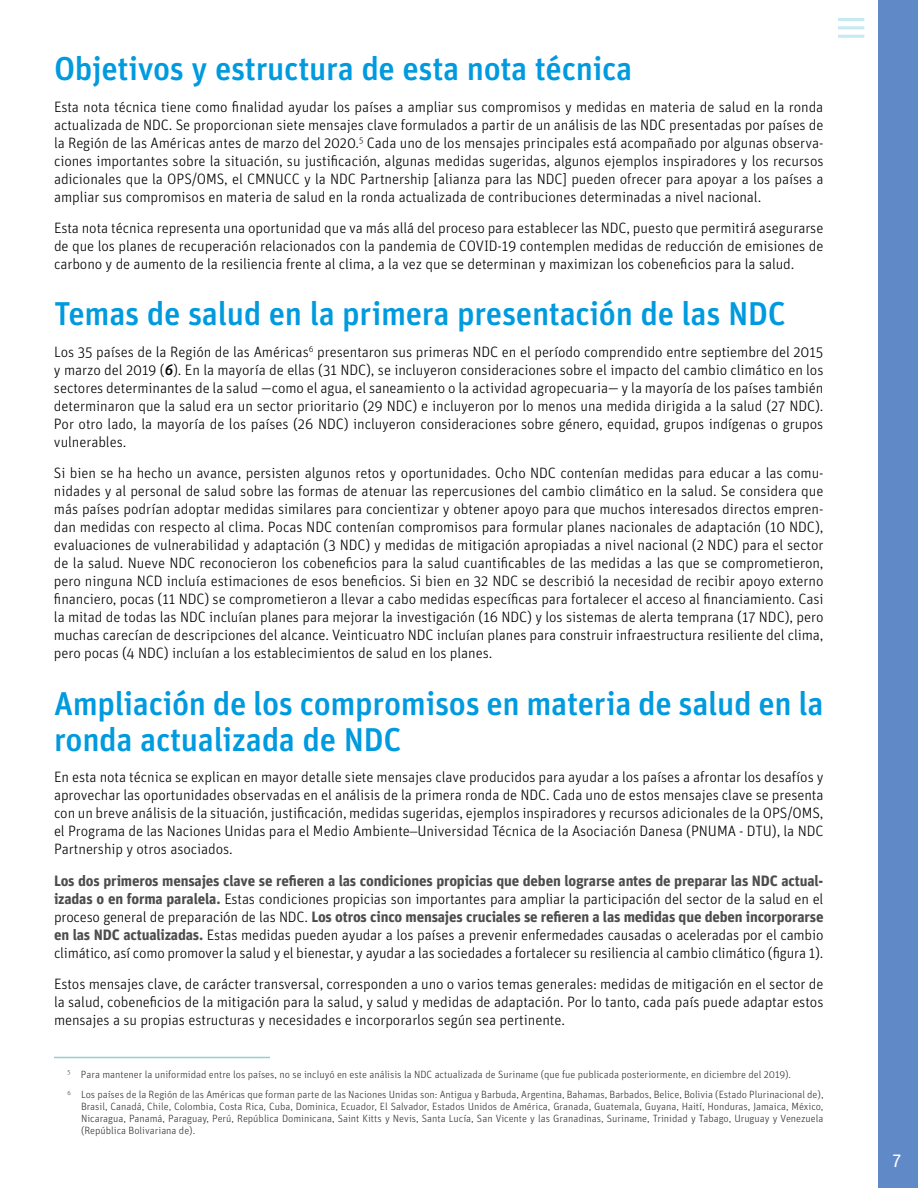
<style>
.page{position:relative;width:918px;height:1188px;background:#fff}
.page>*{position:absolute;margin:0;border:0;box-sizing:border-box;transform-origin:0 0}
.t1{font:500 33px/36px "Unit OT";letter-spacing:-.01em;color:#009ade}
.t2{font:18px "Unit OT";color:#fff}
.t3{font:300 15px/18px "Unit OT";letter-spacing:-.005em;color:#000;text-align:justify}
.t4{font:300 10.5px/12px "Unit OT";color:#333}
.s1{font-weight:500;font-style:italic}
.s2{font-family:"Calibri"}
.s3{font-weight:700;color:#4d4d4d}
</style>
<div class="page">
<div style="left:878px;top:0;width:40px;height:1188px;background:#5f89c7"></div>
<hr style="left:838px;top:18px;width:26px;height:3px;background:#c5eaf1">
<hr style="left:838px;top:35px;width:26px;height:3px;background:#c5eaf1">
<hr style="left:838px;top:26px;width:26px;height:3px;background:#c5eaf1">
<hr style="left:54px;top:1057px;width:216px;height:1px;background:#8fd2c9">
<h1 class="t1" style="left:54px;top:50px;width:580px">Objetivos y estructura de esta nota técnica</h1>
<p class="t3" style="left:54px;top:98px;width:771px">Esta nota técnica tiene como finalidad ayudar los países a ampliar sus compromisos y medidas en materia de salud en la ronda actualizada de NDC. Se proporcionan siete mensajes clave formulados a partir de un análisis de las NDC presentadas por países de la Región de las Américas antes de marzo del 2020.<sup>5</sup> Cada uno de los mensajes principales está acompañado por algunas observa&shy;ciones importantes sobre la situación, su justificación, algunas medidas sugeridas, algunos ejemplos inspiradores y los recursos adicionales que la OPS/OMS, el CMNUCC y la NDC Partnership [alianza para las NDC] pueden ofrecer para apoyar a los países a ampliar sus compromisos en materia de salud en la ronda actualizada de contribuciones determinadas a nivel nacional.</p>
<p class="t3" style="left:54px;top:219px;width:771px">Esta nota técnica representa una oportunidad que va más allá del proceso para establecer las NDC, puesto que permitirá asegurarse de que los planes de recuperación relacionados con la pandemia de COVID-19 contemplen medidas de reducción de emisiones de carbono y de aumento de la resiliencia frente al clima, a la vez que se determinan y maximizan los cobeneficios para la salud.</p>
<h1 class="t1" style="left:54px;top:296px;width:733px">Temas de salud en la primera presentación de las NDC</h1>
<p class="t3" style="left:54px;top:343px;width:771px">Los 35 países de la Región de las Américas<sup>6</sup> presentaron sus primeras NDC en el período comprendido entre septiembre del 2015 y marzo del 2019 (<span class="s1">6</span>). En la mayoría de ellas (31 NDC), se incluyeron consideraciones sobre el impacto del cambio climático en los sectores determinantes de la salud —como el agua, el saneamiento o la actividad agropecuaria— y la mayoría de los países también determinaron que la salud era un sector prioritario (29 NDC) e incluyeron por lo menos una medida dirigida a la salud (27 NDC).<br>Por otro lado, la mayoría de los países (26 NDC) incluyeron consideraciones sobre género, equidad, grupos indígenas o grupos vulnerables.</p>
<p class="t3" style="left:54px;top:464px;width:771px">Si bien se ha hecho un avance, persisten algunos retos y oportunidades. Ocho NDC contenían medidas para educar a las comu&shy;nidades y al personal de salud sobre las formas de atenuar las repercusiones del cambio climático en la salud. Se considera que más países podrían adoptar medidas similares para concientizar y obtener apoyo para que muchos interesados directos empren&shy;dan medidas con respecto al clima. Pocas NDC contenían compromisos para formular planes nacionales de adaptación (10 NDC), evaluaciones de vulnerabilidad y adaptación (3 NDC) y medidas de mitigación apropiadas a nivel nacional (2 NDC) para el sector de la salud. Nueve NDC reconocieron los cobeneficios para la salud cuantificables de las medidas a las que se comprometieron, pero ninguna NCD incluía estimaciones de esos beneficios. Si bien en 32 NDC se describió la necesidad de recibir apoyo externo financiero, pocas (11 NDC) se comprometieron a llevar a cabo medidas específicas para fortalecer el acceso al financiamiento. Casi la mitad de todas las NDC incluían planes para mejorar la investigación (16 NDC) y los sistemas de alerta temprana (17 NDC), pero muchas carecían de descripciones del alcance. Veinticuatro NDC incluían planes para construir infraestructura resiliente del clima, pero pocas (4 NDC) incluían a los establecimientos de salud en los planes.</p>
<h1 class="t1" style="left:54px;top:685px;width:771px">Ampliación de los compromisos en materia de salud en la ronda actualizada de NDC</h1>
<p class="t3" style="left:54px;top:768px;width:771px">En esta nota técnica se explican en mayor detalle siete mensajes clave producidos para ayudar a los países a afrontar los desafíos y aprovechar las oportunidades observadas en el análisis de la primera ronda de NDC. Cada uno de estos mensajes clave se presenta con un breve análisis de la situación, justificación, medidas sugeridas, ejemplos inspiradores y recursos adicionales de la OPS/OMS, el Programa de las Naciones Unidas para el Medio Ambiente<span class="s2">─</span>Universidad Técnica de la Asociación Danesa (PNUMA - DTU), la NDC Partnership y otros asociados.</p>
<p class="t3" style="left:54px;top:872px;width:771px"><span class="s3">Los dos primeros mensajes clave se refieren a las condiciones propicias que deben lograrse antes de preparar las NDC actual&shy;izadas o en forma paralela.</span> Estas condiciones propicias son importantes para ampliar la participación del sector de la salud en el proceso general de preparación de las NDC. <span class="s3">Los otros cinco mensajes cruciales se refieren a las medidas que deben incorporarse en las NDC actualizadas.</span> Estas medidas pueden ayudar a los países a prevenir enfermedades causadas o aceleradas por el cambio climático, así como promover la salud y el bienestar, y ayudar a las sociedades a fortalecer su resiliencia al cambio climático (figura 1).</p>
<p class="t3" style="left:54px;top:975px;width:771px">Estos mensajes clave, de carácter transversal, corresponden a uno o varios temas generales: medidas de mitigación en el sector de la salud, cobeneficios de la mitigación para la salud, y salud y medidas de adaptación. Por lo tanto, cada país puede adaptar estos mensajes a su propias estructuras y necesidades e incorporarlos según sea pertinente.</p>
<p class="t4" style="left:68px;top:1064px;width:758px;line-height:20.2px"><sup>5</sup> Para mantener la uniformidad entre los países, no se incluyó en este análisis la NDC actualizada de Suriname (que fue publicada posteriormente, en diciembre del 2019).<br><sup>6</sup> Los países de la Región de las Américas que forman parte de las Naciones Unidas son: Antigua y Barbuda, Argentina, Bahamas, Barbados, Belice, Bolivia (Estado Plurinacional de),</p>
<p class="t4" style="left:81px;top:1100px;width:744px;text-align:justify">Brasil, Canadá, Chile, Colombia, Costa Rica, Cuba, Dominica, Ecuador, El Salvador, Estados Unidos de América, Granada, Guatemala, Guyana, Haití, Honduras, Jamaica, México, Nicaragua, Panamá, Paraguay, Perú, República Dominicana, Saint Kitts y Nevis, Santa Lucía, San Vicente y las Granadinas, Suriname, Trinidad y Tabago, Uruguay y Venezuela (República Bolivariana de).</p>
<p class="t2" style="left:893px;top:1148px;width:11px">7</p>
</div>
